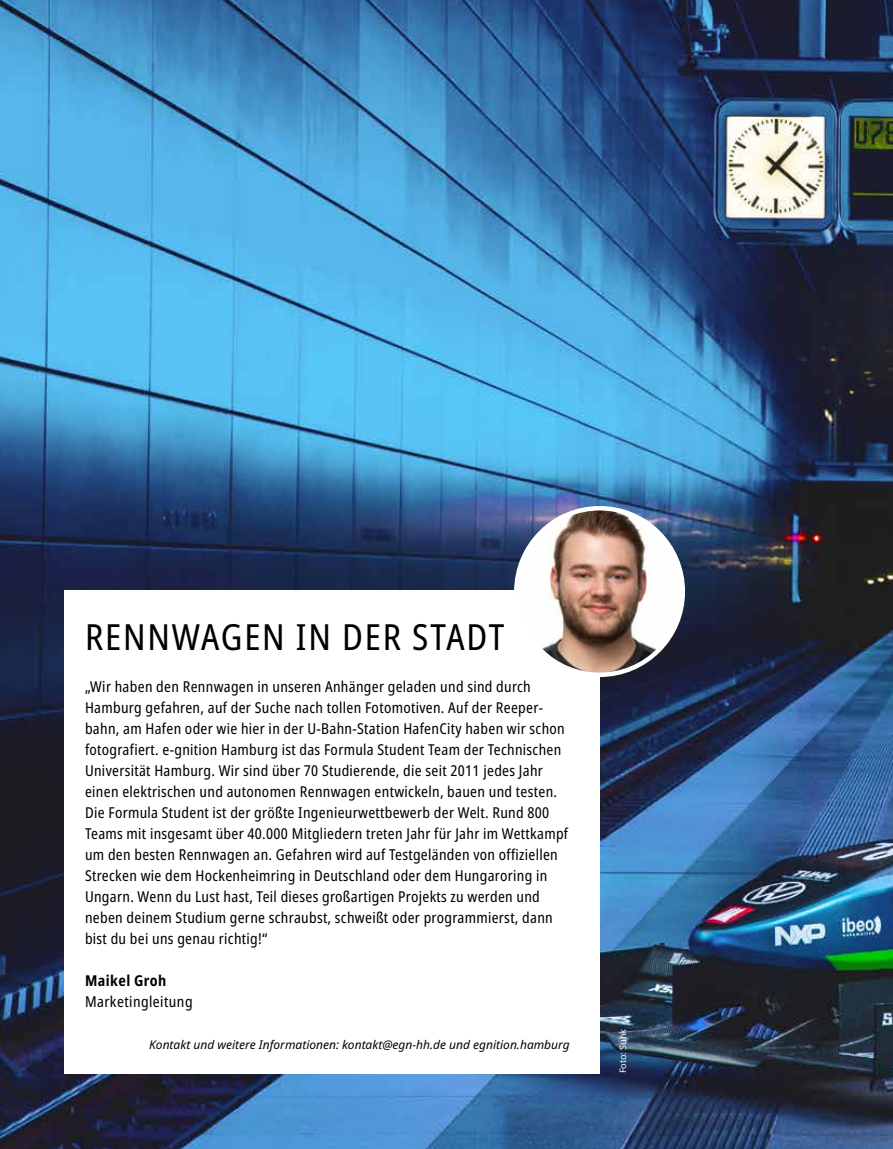
<style>
.page{position:relative;width:893px;height:1149px;background:#fff}
.page>*{position:absolute;margin:0;border:0;box-sizing:border-box;transform-origin:0 0}
.t1{font:condensed 36px "Noto Sans";letter-spacing:.05em;color:#000}
.t2{font:condensed 15px/21px "Noto Sans";letter-spacing:.02em;color:#000}
.t3{font:700 condensed 15px "Noto Sans";letter-spacing:.03em;color:#000}
.t4{font:italic 12px "Noto Sans";color:#000}
.t5{font:9px "Noto Sans";color:#fff}
</style>
<div class="page">
<img style="left:0;top:0;width:893px;height:1148px">
<div style="left:64px;top:590px;width:536px;height:483px;background:#fff"></div>
<img style="left:516px;top:508px;width:167px;height:166px;border-radius:83px">
<div style="left:514px;top:506px;width:171px;height:170px;border:4px solid #fff;border-radius:50%"></div>
<h1 class="t1" style="left:85px;top:611px;width:421px">RENNWAGEN IN DER STADT</h1>
<p class="t2" style="left:85px;top:676px;width:485px">„Wir haben den Rennwagen in unseren Anhänger geladen und sind durch Hamburg gefahren, auf der Suche nach tollen Fotomotiven. Auf der Reeper&shy;bahn, am Hafen oder wie hier in der U-Bahn-Station HafenCity haben wir schon fotografiert. e-gnition Hamburg ist das Formula Student Team der Technischen Universität Hamburg. Wir sind über 70 Studierende, die seit 2011 jedes Jahr einen elektrischen und autonomen Rennwagen entwickeln, bauen und testen.<br>Die Formula Student ist der größte Ingenieurwettbewerb der Welt. Rund 800<br>Teams mit insgesamt über 40.000 Mitgliedern treten Jahr für Jahr im Wettkampf um den besten Rennwagen an. Gefahren wird auf Testgeländen von offiziellen Strecken wie dem Hockenheimring in Deutschland oder dem Hungaroring in Ungarn. Wenn du Lust hast, Teil dieses großartigen Projekts zu werden und neben deinem Studium gerne schraubst, schweißt oder programmierst, dann bist du bei uns genau richtig!“</p>
<p class="t3" style="left:85px;top:969px;width:83px">Maikel Groh</p>
<p class="t2" style="left:85px;top:991px;width:109px">Marketingleitung</p>
<p class="t4" style="left:149px;top:1035px;width:422px">Kontakt und weitere Informationen: kontakt@egn-hh.de und egnition.hamburg</p>
<p class="t5" style="left:617px;top:1073px;width:46px;rotate:-90deg">Foto: Suhk</p>
</div>
